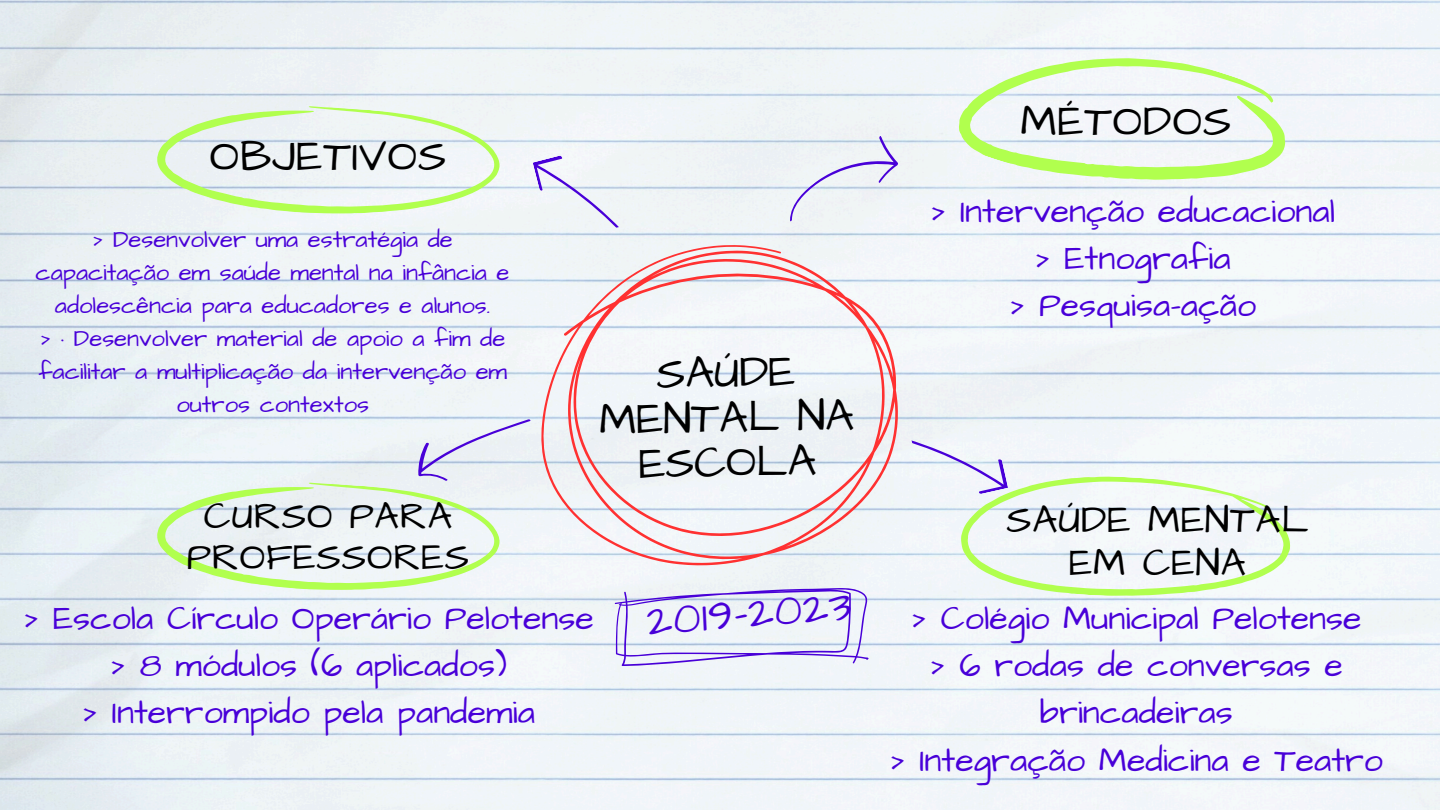
<style>
.page{position:relative;width:1440px;height:810px;background:#fff}
.page>*{position:absolute;margin:0;border:0;box-sizing:border-box;transform-origin:0 0}
.t1{font:45px/45px "Architects Daughter";color:#000;text-align:center}
.t2{font:44px "Architects Daughter";letter-spacing:.02em;color:#000}
.t3{font:44px "Architects Daughter";color:#4800d8}
.t4{font:39.2px/42.8px "Architects Daughter";letter-spacing:.02em;color:#000;text-align:center}
.t5{font:38.2px/41.6px "Architects Daughter";letter-spacing:.02em;color:#000;text-align:center}
.t6{font:34px/47.2px "Architects Daughter";color:#4800d8;text-align:center}
.t7{font:23.9px/33px "Architects Daughter";color:#4800d8;text-align:center}
.t8{font:23.8px/33px "Architects Daughter";color:#4800d8;text-align:center}
</style>
<div class="page">
<svg style="left:540px;top:245px;width:358px;height:321px;fill:#f0f5f8"></svg>
<svg style="left:153px;top:94px;width:350px;height:134px;fill:#eef5f5"></svg>
<svg style="left:153px;top:470px;width:350px;height:134px;fill:#ebf5f5"></svg>
<svg style="left:958px;top:467px;width:336px;height:140px;fill:#f2f6fa"></svg>
<svg style="left:951px;top:0;width:350px;height:243px;fill:#f2f5fa"></svg>
<svg style="left:780px;top:131px;width:124px;height:112px"></svg>
<svg style="left:904px;top:389px;width:104px;height:117px"></svg>
<svg style="left:533px;top:137px;width:119px;height:107px"></svg>
<svg style="left:408px;top:405px;width:132px;height:85px"></svg>
<svg style="left:612px;top:579px;width:260px;height:96px"></svg>
<p class="t2" style="left:210px;top:127px;width:238px">OBJETIVOS</p>
<p class="t8" style="left:36px;top:224px;width:475px">&gt; Desenvolver uma estratégia de capacitação em saúde mental na infância e adolescência para educadores e alunos.</p>
<p class="t7" style="left:38px;top:323px;width:470px">&gt; · Desenvolver material de apoio a fim de facilitar a multiplicação da intervenção em outros contextos</p>
<p class="t1" style="left:598px;top:353px;width:256px;rotate:-1deg">SAÚDE<br>MENTAL NA<br>ESCOLA</p>
<h1 class="t5" style="left:187px;top:496px;width:284px">CURSO PARA<br>PROFESSORES</h1>
<p class="t6" style="left:23px;top:595px;width:572px">&gt; Escola Círculo Operário Pelotense</p>
<p class="t3" style="left:644px;top:592px;width:206px;rotate:-5deg">2019-2023</p>
<p class="t6" style="left:82px;top:643px;width:454px">&gt; 8 módulos (6 aplicados)<br>&gt; Interrompido pela pandemia</p>
<h1 class="t2" style="left:1020px;top:91px;width:212px">MÉTODOS</h1>
<h3 class="t6" style="left:931px;top:188px;width:406px">&gt; Intervenção educacional &gt; Etnografia</h3>
<p class="t6" style="left:1009px;top:283px;width:248px">&gt; Pesquisa-ação</p>
<h1 class="t4" style="left:1007px;top:499px;width:303px">SAÚDE MENTAL<br>EM CENA</h1>
<p class="t6" style="left:890px;top:595px;width:495px">&gt; Colégio Municipal Pelotense<br>&gt; 6 rodas de conversas e brincadeiras<br>&gt; Integração Medicina e Teatro</p>
</div>
